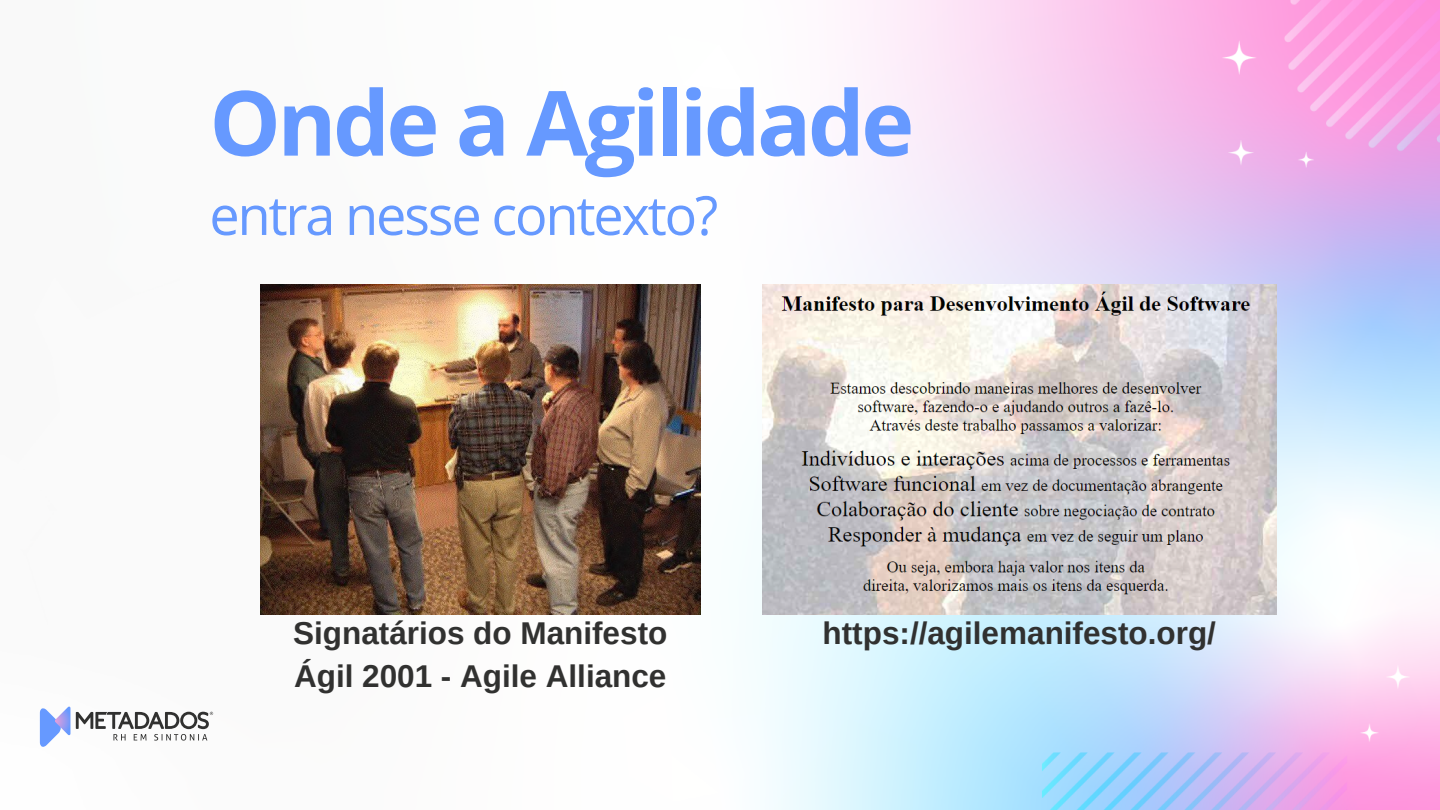
<style>
.page{position:relative;width:1440px;height:810px;background:#fff}
.page>*{position:absolute;margin:0;border:0;box-sizing:border-box;transform-origin:0 0}
.t1{font:700 90px "Open Sans";letter-spacing:-.04em;color:#69f}
.t2{font:54px "Open Sans";letter-spacing:-.04em;color:#69f}
.t3{font:700 31.5px/43.5px "Arimo";color:#313130}
</style>
<div class="page">
<img style="left:39px;top:0;width:1401px;height:810px">
<svg style="left:40px;top:706px;width:30px;height:41px"></svg>
<svg style="left:76px;top:712px;width:137px;height:29px"></svg>
<img style="left:260px;top:285px;width:441px;height:330px">
<img style="left:762px;top:285px;width:515px;height:330px">
<p class="t1" style="left:209px;top:60px;width:706px">Onde a Agilidade</p>
<p class="t2" style="left:209px;top:177px;width:510px">entra nesse contexto?</p>
<p class="t3" style="left:293px;top:611px;width:376px">Signatários do Manifesto<br>Ágil 2001 - Agile Alliance</p>
<p class="t3" style="left:823px;top:611px;width:395px">https://agilemanifesto.org/</p>
</div>
